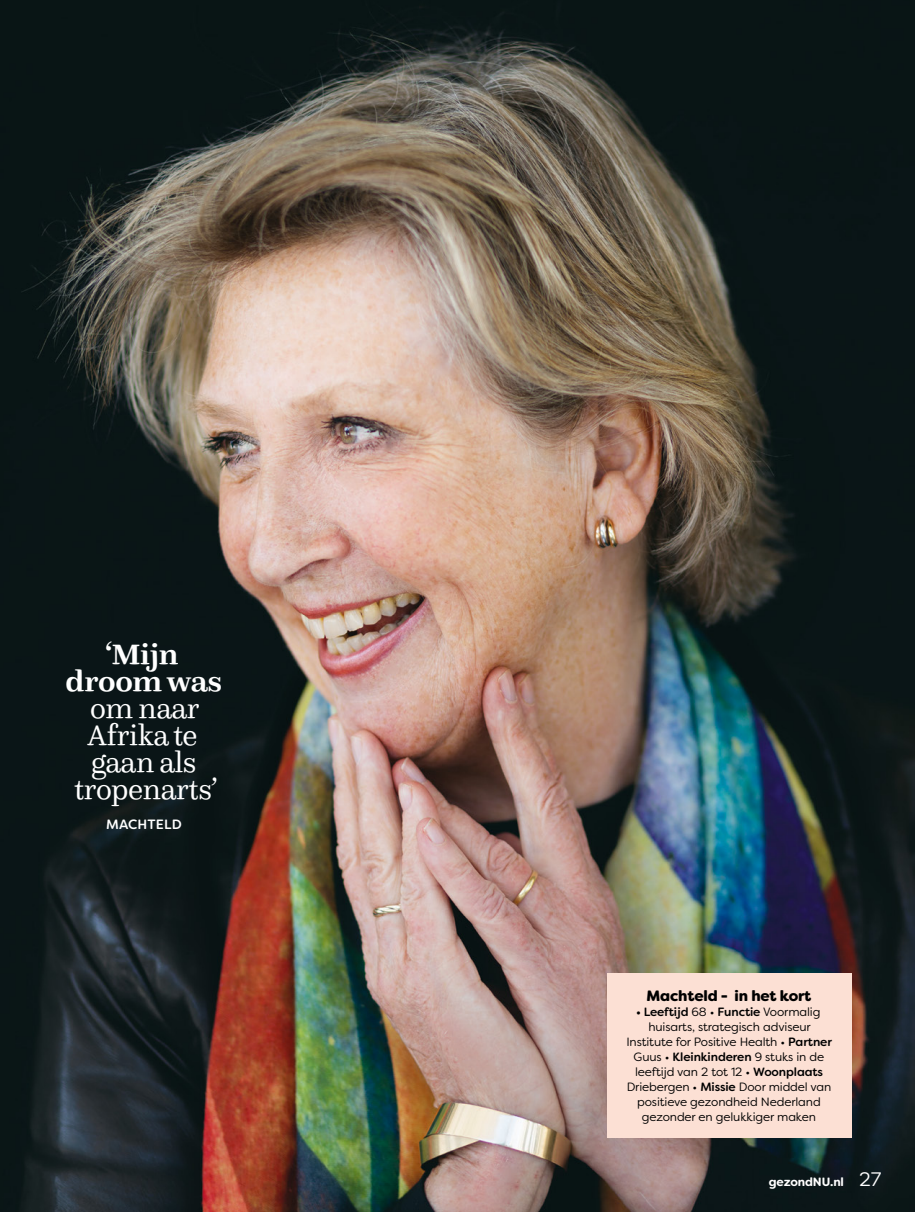
<style>
.page{position:relative;width:915px;height:1212px;background:#fff}
.page>*{position:absolute;margin:0;border:0;box-sizing:border-box;transform-origin:0 0}
.t1{font:300 30px/27px "Quixo OT";letter-spacing:-.01em;color:#fff;text-align:center}
.t2{font:500 30px/27px "Quixo OT";letter-spacing:-.01em;color:#fff;text-align:center}
.t3{font:900 15px "Filson Soft";letter-spacing:-.01em;color:#000}
.t4{font:500 13.5px "Filson Soft";letter-spacing:.01em;color:#fff}
.t5{font:12px/15px "Filson Soft";letter-spacing:-.01em;color:#000;text-align:center}
.t6{font:700 12px "Filson Soft";letter-spacing:-.015em;color:#fff}
.s1{font-weight:500}
.s2{font-weight:400;font-size:19.5px}
</style>
<div class="page">
<img style="left:0;top:0;width:914px;height:1212px">
<div style="left:606px;top:973px;width:244px;height:165px;background:#fce0d4"></div>
<h1 class="t2" style="left:66px;top:640px;width:158px">‘Mijn droom was</h1>
<h1 class="t1" style="left:75px;top:694px;width:145px">om naar<br>Afrika te gaan als tropenarts’</h1>
<p class="t4" style="left:106px;top:815px;width:77px">MACHTELD</p>
<p class="t3" style="left:646px;top:986px;width:166px">Machteld - in het kort</p>
<p class="t5" style="left:626px;top:1004px;width:207px"><span class="s1">• Leeftijd</span> 68 • <span class="s1">Functie</span> Voormalig huisarts, strategisch adviseur Institute for Positive Health • <span class="s1">Partner </span>Guus • <span class="s1">Kleinkinderen</span> 9 stuks in de leeftijd van 2 tot 12 • <span class="s1">Woonplaats </span>Driebergen • <span class="s1">Missie</span> Door middel van positieve gezondheid Nederland gezonder en gelukkiger maken</p>
<p class="t6" style="left:768px;top:1174px;width:114px">gezondNU.nl <span class="s2">27</span></p>
</div>
